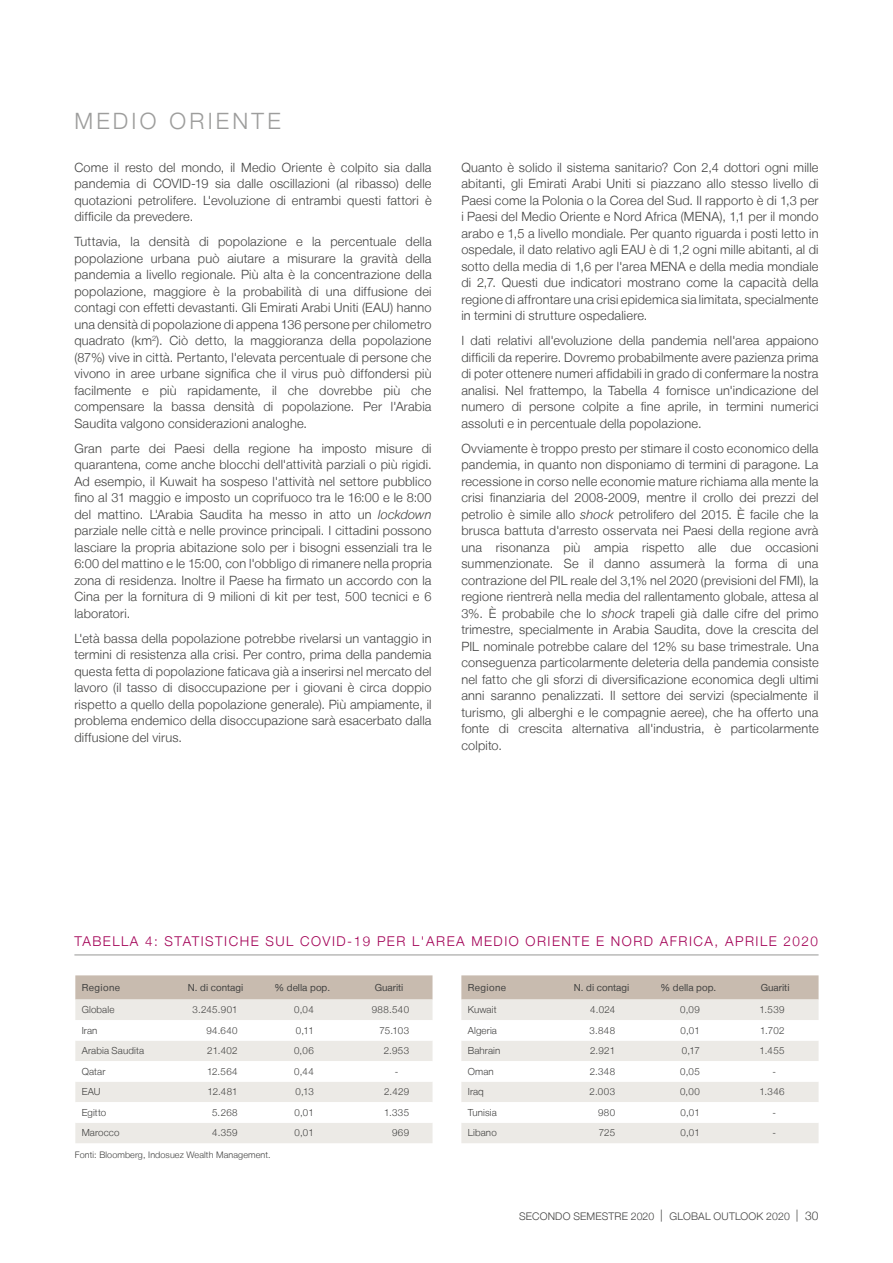
<style>
.page{position:relative;width:893px;height:1263px;background:#fff}
.page>*{position:absolute;margin:0;border:0;box-sizing:border-box;transform-origin:0 0}
.t1{font:300 22.5px "Helvetica Neue LT";letter-spacing:.145em;color:#9d9d9c}
.t2{font:300 13.5px "Helvetica Neue LT";letter-spacing:.11em;color:#a30156}
.t3{font:300 12.75px/16.5px "Helvetica Neue LT";letter-spacing:.015em;color:#424241;text-align:justify}
.t4{font:300 10.5px "Helvetica Neue LT";letter-spacing:.015em;color:#424241}
.t5{font:300 9.75px "Helvetica Neue LT";letter-spacing:.015em;color:#424241}
.t6{font:9.75px "Helvetica Neue LT";color:#424241}
.t7{font:9.75px "Helvetica Neue LT";letter-spacing:.04em;color:#424241}
.t8{font:300 9px "Helvetica Neue LT";letter-spacing:.01em;color:#424241}
.s1{font-style:italic}
.s2{font-size:12px}
</style>
<div class="page">
<hr style="left:74px;top:954px;width:745px;height:1px;background:#979796">
<div style="left:75px;top:975px;width:357px;height:24px;background:#c8bbaf"></div>
<div style="left:75px;top:999px;width:357px;height:144px;background:#eceae6"></div>
<svg style="left:75px;top:1020px;width:357px;height:103px"></svg>
<div style="left:461px;top:975px;width:358px;height:24px;background:#c8bbaf"></div>
<div style="left:461px;top:999px;width:358px;height:144px;background:#eceae6"></div>
<svg style="left:461px;top:1020px;width:358px;height:103px"></svg>
<h1 class="t1" style="left:74px;top:107px;width:208px">MEDIO ORIENTE</h1>
<p class="t3" style="left:74px;top:159px;width:359px">Come il resto del mondo, il Medio Oriente è colpito sia dalla pandemia di COVID-19 sia dalle oscillazioni (al ribasso) delle quotazioni petrolifere. L'evoluzione di entrambi questi fattori è difficile da prevedere.</p>
<p class="t3" style="left:74px;top:233px;width:359px">Tuttavia, la densità di popolazione e la percentuale della popolazione urbana può aiutare a misurare la gravità della pandemia a livello regionale. Più alta è la concentrazione della popolazione, maggiore è la probabilità di una diffusione dei contagi con effetti devastanti. Gli Emirati Arabi Uniti (EAU) hanno una densità di popolazione di appena 136 persone per chilometro quadrato (km<sup>2</sup>). Ciò detto, la maggioranza della popolazione (87%) vive in città. Pertanto, l'elevata percentuale di persone che vivono in aree urbane significa che il virus può diffondersi più facilmente e più rapidamente, il che dovrebbe più che compensare la bassa densità di popolazione. Per l'Arabia Saudita valgono considerazioni analoghe.</p>
<p class="t3" style="left:74px;top:440px;width:359px">Gran parte dei Paesi della regione ha imposto misure di quarantena, come anche blocchi dell'attività parziali o più rigidi.<br>Ad esempio, il Kuwait ha sospeso l'attività nel settore pubblico fino al 31 maggio e imposto un coprifuoco tra le 16:00 e le 8:00 del mattino. L'Arabia Saudita ha messo in atto un <span class="s1">lockdown </span>parziale nelle città e nelle province principali. I cittadini possono lasciare la propria abitazione solo per i bisogni essenziali tra le 6:00 del mattino e le 15:00, con l'obbligo di rimanere nella propria zona di residenza. Inoltre il Paese ha firmato un accordo con la Cina per la fornitura di 9 milioni di kit per test, 500 tecnici e 6 laboratori.</p>
<p class="t3" style="left:74px;top:630px;width:359px">L'età bassa della popolazione potrebbe rivelarsi un vantaggio in termini di resistenza alla crisi. Per contro, prima della pandemia questa fetta di popolazione faticava già a inserirsi nel mercato del lavoro (il tasso di disoccupazione per i giovani è circa doppio rispetto a quello della popolazione generale). Più ampiamente, il problema endemico della disoccupazione sarà esacerbato dalla diffusione del virus.</p>
<p class="t3" style="left:461px;top:159px;width:359px">Quanto è solido il sistema sanitario? Con 2,4 dottori ogni mille abitanti, gli Emirati Arabi Uniti si piazzano allo stesso livello di Paesi come la Polonia o la Corea del Sud. Il rapporto è di 1,3 per i Paesi del Medio Oriente e Nord Africa (MENA), 1,1 per il mondo arabo e 1,5 a livello mondiale. Per quanto riguarda i posti letto in ospedale, il dato relativo agli EAU è di 1,2 ogni mille abitanti, al di sotto della media di 1,6 per l'area MENA e della media mondiale di 2,7. Questi due indicatori mostrano come la capacità della regione di affrontare una crisi epidemica sia limitata, specialmente in termini di strutture ospedaliere.</p>
<p class="t3" style="left:461px;top:332px;width:359px">I dati relativi all'evoluzione della pandemia nell'area appaiono difficili da reperire. Dovremo probabilmente avere pazienza prima di poter ottenere numeri affidabili in grado di confermare la nostra analisi. Nel frattempo, la Tabella 4 fornisce un'indicazione del numero di persone colpite a fine aprile, in termini numerici assoluti e in percentuale della popolazione.</p>
<p class="t3" style="left:461px;top:440px;width:359px">Ovviamente è troppo presto per stimare il costo economico della pandemia, in quanto non disponiamo di termini di paragone. La recessione in corso nelle economie mature richiama alla mente la crisi finanziaria del 2008-2009, mentre il crollo dei prezzi del petrolio è simile allo <span class="s1">shock</span> petrolifero del 2015. È facile che la brusca battuta d'arresto osservata nei Paesi della regione avrà una risonanza più ampia rispetto alle due occasioni summenzionate. Se il danno assumerà la forma di una contrazione del PIL reale del 3,1% nel 2020 (previsioni del FMI), la regione rientrerà nella media del rallentamento globale, attesa al 3%. È probabile che lo <span class="s1">shock</span> trapeli già dalle cifre del primo trimestre, specialmente in Arabia Saudita, dove la crescita del PIL nominale potrebbe calare del 12% su base trimestrale. Una conseguenza particolarmente deleteria della pandemia consiste nel fatto che gli sforzi di diversificazione economica degli ultimi anni saranno penalizzati. Il settore dei servizi (specialmente il turismo, gli alberghi e le compagnie aeree), che ha offerto una fonte di crescita alternativa all'industria, è particolarmente colpito.</p>
<p class="t2" style="left:74px;top:933px;width:745px">TABELLA 4: STATISTICHE SUL COVID-19 PER L'AREA MEDIO ORIENTE E NORD AFRICA, APRILE 2020</p>
<p class="t7" style="left:82px;top:982px;width:40px">Regione</p>
<p class="t6" style="left:188px;top:982px;width:57px">N. di contagi</p>
<p class="t6" style="left:274px;top:982px;width:57px">% della pop.</p>
<p class="t6" style="left:375px;top:982px;width:30px">Guariti</p>
<p class="t5" style="left:82px;top:1004px;width:34px">Globale</p>
<p class="t5" style="left:192px;top:1004px;width:47px">3.245.901</p>
<p class="t5" style="left:294px;top:1004px;width:21px">0,04</p>
<p class="t5" style="left:372px;top:1004px;width:39px">988.540</p>
<p class="t5" style="left:82px;top:1024px;width:17px">Iran</p>
<p class="t5" style="left:206px;top:1024px;width:33px">94.640</p>
<p class="t5" style="left:296px;top:1024px;width:19px">0,11</p>
<p class="t5" style="left:380px;top:1024px;width:31px">75.103</p>
<p class="t5" style="left:82px;top:1045px;width:64px">Arabia Saudita</p>
<p class="t5" style="left:207px;top:1045px;width:32px">21.402</p>
<p class="t5" style="left:294px;top:1045px;width:21px">0,06</p>
<p class="t5" style="left:384px;top:1045px;width:27px">2.953</p>
<p class="t5" style="left:82px;top:1065px;width:25px">Qatar</p>
<p class="t5" style="left:207px;top:1065px;width:32px">12.564</p>
<p class="t5" style="left:294px;top:1065px;width:21px">0,44</p>
<p class="t5" style="left:395px;top:1065px;width:5px">-</p>
<p class="t5" style="left:82px;top:1086px;width:20px">EAU</p>
<p class="t5" style="left:208px;top:1086px;width:32px">12.481</p>
<p class="t5" style="left:296px;top:1086px;width:20px">0,13</p>
<p class="t5" style="left:384px;top:1086px;width:26px">2.429</p>
<p class="t5" style="left:82px;top:1106px;width:26px">Egitto</p>
<p class="t5" style="left:212px;top:1106px;width:27px">5.268</p>
<p class="t5" style="left:294px;top:1106px;width:21px">0,01</p>
<p class="t5" style="left:384px;top:1106px;width:27px">1.335</p>
<p class="t5" style="left:82px;top:1127px;width:39px">Marocco</p>
<p class="t5" style="left:212px;top:1127px;width:27px">4.359</p>
<p class="t5" style="left:294px;top:1127px;width:21px">0,01</p>
<p class="t5" style="left:392px;top:1127px;width:19px">969</p>
<p class="t7" style="left:468px;top:982px;width:40px">Regione</p>
<p class="t6" style="left:574px;top:982px;width:57px">N. di contagi</p>
<p class="t6" style="left:660px;top:982px;width:57px">% della pop.</p>
<p class="t6" style="left:761px;top:982px;width:30px">Guariti</p>
<p class="t5" style="left:468px;top:1004px;width:30px">Kuwait</p>
<p class="t5" style="left:590px;top:1004px;width:26px">4.024</p>
<p class="t5" style="left:680px;top:1004px;width:21px">0,09</p>
<p class="t5" style="left:759px;top:1004px;width:27px">1.539</p>
<p class="t5" style="left:468px;top:1024px;width:31px">Algeria</p>
<p class="t5" style="left:589px;top:1024px;width:27px">3.848</p>
<p class="t5" style="left:680px;top:1024px;width:21px">0,01</p>
<p class="t5" style="left:760px;top:1024px;width:26px">1.702</p>
<p class="t5" style="left:468px;top:1045px;width:34px">Bahrain</p>
<p class="t5" style="left:590px;top:1045px;width:26px">2.921</p>
<p class="t5" style="left:682px;top:1045px;width:20px">0,17</p>
<p class="t5" style="left:760px;top:1045px;width:26px">1.455</p>
<p class="t5" style="left:468px;top:1065px;width:28px">Oman</p>
<p class="t5" style="left:590px;top:1065px;width:27px">2.348</p>
<p class="t5" style="left:680px;top:1065px;width:21px">0,05</p>
<p class="t5" style="left:772px;top:1065px;width:5px">-</p>
<p class="t5" style="left:468px;top:1086px;width:18px">Iraq</p>
<p class="t5" style="left:590px;top:1086px;width:27px">2.003</p>
<p class="t5" style="left:680px;top:1086px;width:21px">0,00</p>
<p class="t5" style="left:759px;top:1086px;width:27px">1.346</p>
<p class="t5" style="left:468px;top:1106px;width:31px">Tunisia</p>
<p class="t5" style="left:598px;top:1106px;width:19px">980</p>
<p class="t5" style="left:680px;top:1106px;width:21px">0,01</p>
<p class="t5" style="left:772px;top:1106px;width:5px">-</p>
<p class="t5" style="left:468px;top:1127px;width:30px">Libano</p>
<p class="t5" style="left:599px;top:1127px;width:18px">725</p>
<p class="t5" style="left:680px;top:1127px;width:21px">0,01</p>
<p class="t5" style="left:772px;top:1127px;width:5px">-</p>
<p class="t8" style="left:75px;top:1149px;width:197px">Fonti: Bloomberg, Indosuez Wealth Management.</p>
<p class="t4" style="left:519px;top:1210px;width:301px">SECONDO SEMESTRE 2020 <span class="s2">|</span> GLOBAL OUTLOOK 2020 <span class="s2">| 30</span></p>
</div>
